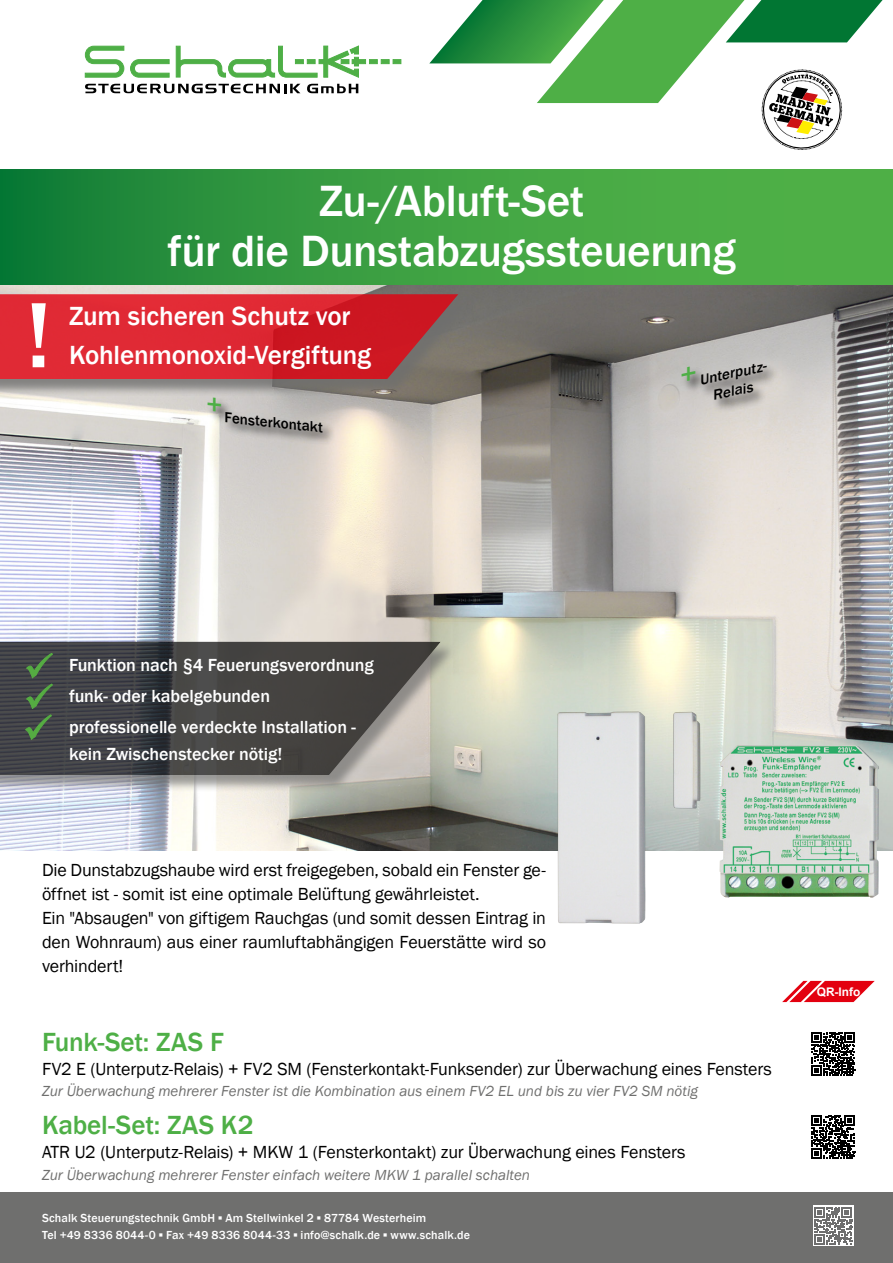
<style>
.page{position:relative;width:893px;height:1263px;background:#fff}
.page>*{position:absolute;margin:0;border:0;box-sizing:border-box;transform-origin:0 0}
.Leitsystem{font:500 96px "Franklin Gothic";color:#fff}
.Leitsystem-2{font:500 45px "Franklin Gothic";letter-spacing:-.01em;color:#fff}
.Leitsystem-3{font:500 27px "Franklin Gothic";letter-spacing:-.005em;color:#fff}
.Leitsystem-4{font:500 27px "Franklin Gothic";color:#4eaf46}
.Leitsystem-5{font:18px/24px "Franklin Gothic";letter-spacing:-.01em;color:#000}
.Leitsystem-6{font:500 18px "Franklin Gothic";letter-spacing:-.005em;color:#fff}
.Leitsystem-7{font:italic 15px "Franklin Gothic";color:#6f6f6e}
.Leitsystem-8{font:500 14.85px "Franklin Gothic";color:#000}
.Leitsystem-9{font:italic 500 14.7px/17.5px "Franklin Gothic";color:#000;scale:1.05 1}
.Leitsystem-10{font:500 12px "Franklin Gothic";letter-spacing:.01em;color:#fff}
.t1{font:700 11.85px "Arial";color:#fff}
</style>
<div class="page">
<img style="left:0;top:285px;width:893px;height:565px">
<svg style="left:85px;top:46px;width:39px;height:31px"></svg>
<svg style="left:130px;top:59px;width:39px;height:18px"></svg>
<svg style="left:176px;top:46px;width:225px;height:31px"></svg>
<svg style="left:85px;top:84px;width:215px;height:9px"></svg>
<svg style="left:307px;top:84px;width:51px;height:9px"></svg>
<svg style="left:429px;top:0;width:454px;height:150px"></svg>
<div style="left:0;top:1193px;width:893px;height:70px;background:#6f6f6e"></div>
<svg style="left:813px;top:1205px;width:41px;height:41px"></svg>
<svg style="left:815px;top:1207px;width:37px;height:37px"></svg>
<svg style="left:0;top:169px;width:893px;height:116px;background:#399e41"></svg>
<svg style="left:0;top:295px;width:474px;height:101px;background:#8f8c87"></svg>
<svg style="left:0;top:294px;width:458px;height:85px;background:#d22a33"></svg>
<svg style="left:782px;top:981px;width:93px;height:21px"></svg>
<svg style="left:0;top:642px;width:457px;height:150px;background:#b4b4b0"></svg>
<svg style="left:0;top:640px;width:444px;height:135px;background:#545353"></svg>
<svg style="left:26px;top:653px;width:27px;height:25px"></svg>
<svg style="left:26px;top:684px;width:27px;height:25px"></svg>
<svg style="left:25px;top:715px;width:27px;height:25px"></svg>
<svg style="left:811px;top:1032px;width:45px;height:44px"></svg>
<svg style="left:812px;top:1032px;width:43px;height:43px"></svg>
<svg style="left:811px;top:1115px;width:45px;height:44px"></svg>
<svg style="left:812px;top:1115px;width:43px;height:43px"></svg>
<div style="left:224px;top:410px;width:112px;height:36px;background:#000;opacity:.75"></div>
<div style="left:699px;top:363px;width:81px;height:50px;background:#000;opacity:.75"></div>
<img style="left:719px;top:745px;width:160px;height:152px">
<img style="left:557px;top:711px;width:144px;height:213px">
<div style="left:679px;top:365px;width:30px;height:30px;background:#000;opacity:.75"></div>
<div style="left:206px;top:396px;width:28px;height:30px;background:#000;opacity:.75"></div>
<svg style="left:682px;top:365px;width:13px;height:17px"></svg>
<svg style="left:208px;top:397px;width:13px;height:15px"></svg>
<p class="Leitsystem" style="left:25px;top:276px;width:28px">!</p>
<p class="Leitsystem-2" style="left:319px;top:173px;width:267px">Zu-/Abluft-Set</p>
<p class="Leitsystem-2" style="left:168px;top:223px;width:570px">für die Dunstabzugssteuerung</p>
<p class="Leitsystem-3" style="left:69px;top:299px;width:283px">Zum sicheren Schutz vor</p>
<p class="Leitsystem-3" style="left:69px;top:338px;width:304px">Kohlenmonoxid-Vergiftung</p>
<p class="Leitsystem-8" style="left:226px;top:408px;width:101px;rotate:6deg">Fensterkontakt</p>
<p class="Leitsystem-9" style="left:707px;top:370px;width:68px;text-indent:-10px;rotate:-12deg">Unterputz-<br>Relais</p>
<p class="Leitsystem-6" style="left:69px;top:654px;width:306px">Funktion nach §4 Feuerungsverordnung</p>
<p class="Leitsystem-6" style="left:69px;top:685px;width:202px">funk- oder kabelgebunden</p>
<p class="Leitsystem-6" style="left:69px;top:716px;width:288px">professionelle verdeckte Installation -</p>
<p class="Leitsystem-6" style="left:69px;top:743px;width:215px">kein Zwischenstecker nötig!</p>
<p class="Leitsystem-5" style="left:42px;top:858px;width:506px">Die Dunstabzugshaube wird erst freigegeben, sobald ein Fenster ge&shy;öffnet ist - somit ist eine optimale Belüftung gewährleistet.</p>
<p class="Leitsystem-5" style="left:42px;top:906px;width:506px;text-align:justify">Ein "Absaugen" von giftigem Rauchgas (und somit dessen Eintrag in den Wohnraum) aus einer raumluftabhängigen Feuerstätte wird so verhindert!</p>
<p class="Leitsystem-4" style="left:42px;top:1025px;width:183px">Funk-Set: ZAS F</p>
<p class="Leitsystem-5" style="left:42px;top:1057px;width:731px">FV2 E (Unterputz-Relais) + FV2 SM (Fensterkontakt-Funksender) zur Überwachung eines Fensters</p>
<p class="Leitsystem-7" style="left:42px;top:1081px;width:657px">Zur Überwachung mehrerer Fenster ist die Kombination aus einem FV2 EL und bis zu vier FV2 SM nötig</p>
<p class="Leitsystem-4" style="left:42px;top:1109px;width:213px">Kabel-Set: ZAS K2</p>
<p class="Leitsystem-5" style="left:42px;top:1141px;width:645px">ATR U2 (Unterputz-Relais) + MKW 1 (Fensterkontakt) zur Überwachung eines Fensters</p>
<p class="Leitsystem-7" style="left:42px;top:1165px;width:490px">Zur Überwachung mehrerer Fenster einfach weitere MKW 1 parallel schalten</p>
<p class="Leitsystem-10" style="left:42px;top:1211px;width:386px">Schalk Steuerungstechnik GmbH ▪ Am Stellwinkel 2 ▪ 87784 Westerheim</p>
<p class="Leitsystem-10" style="left:42px;top:1227px;width:430px">Tel +49 8336 8044-0 ▪ Fax +49 8336 8044-33 ▪ info@schalk.de ▪ www.schalk.de</p>
<p class="t1" style="left:817px;top:984px;width:45px">QR-Info</p>
</div>
